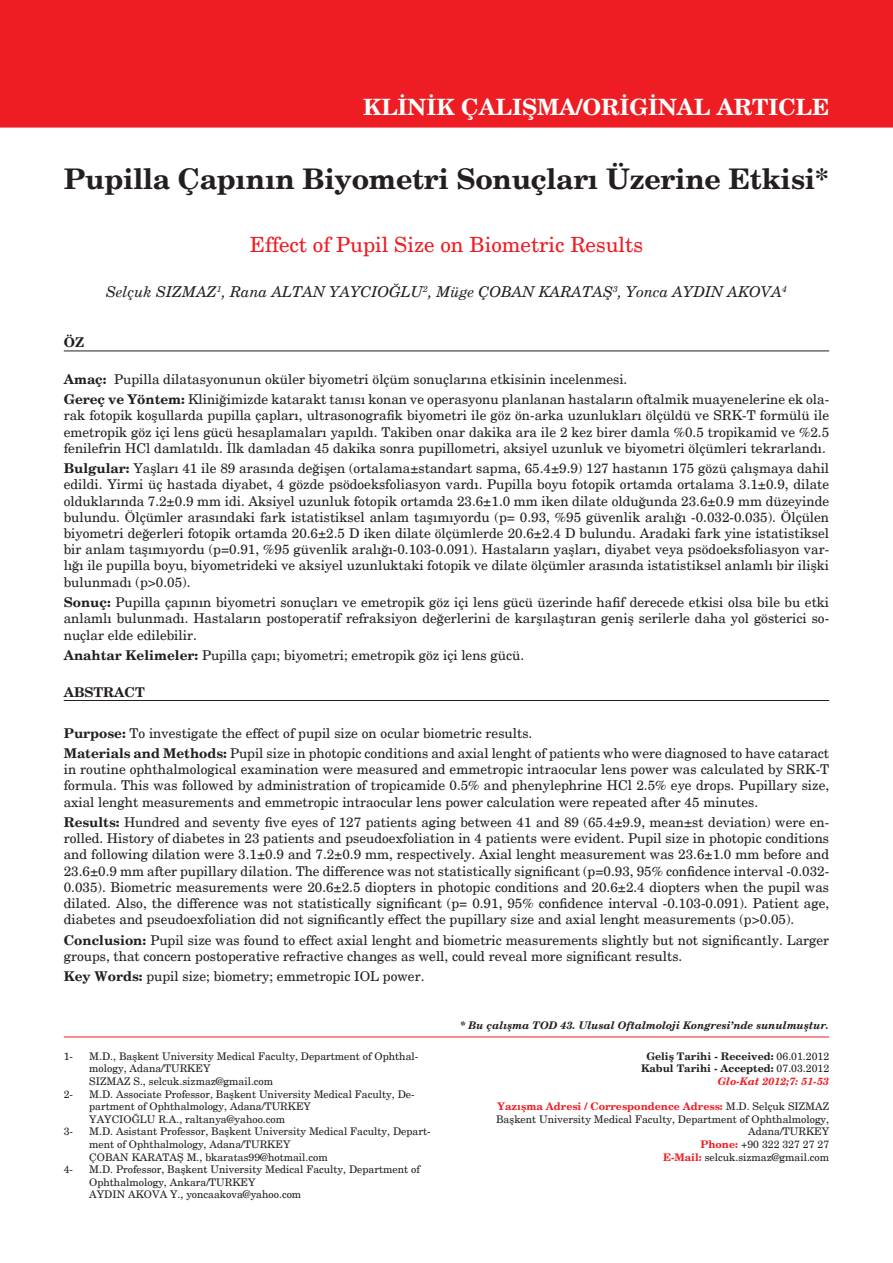
<style>
.page{position:relative;width:893px;height:1263px;background:#fff}
.page>*{position:absolute;margin:0;border:0;box-sizing:border-box;transform-origin:0 0}
.t1{font:700 28.5px "New Century Schlbk";letter-spacing:-.01em;color:#231f20}
.t2{font:700 22.5px "New Century Schlbk";color:#fff}
.t3{font:21px "New Century Schlbk";color:#ee1d23}
.t4{font:italic 15px "New Century Schlbk";color:#231f20}
.t5{font:13.5px/16.2px "New Century Schlbk";color:#231f20;text-align:justify}
.t6{font:700 13.5px "New Century Schlbk";color:#231f20}
.t7{font:10.5px/12.6px "New Century Schlbk";color:#231f20}
.t8{font:700 10.5px "New Century Schlbk";color:#231f20}
.t9{font:italic 700 10.5px "New Century Schlbk";color:#231f20}
.t10{font:700 10.5px "New Century Schlbk";color:#ee1d23}
.t11{font:italic 700 10.5px "New Century Schlbk";color:#ee1d23}
.s1{font-weight:700}
.s2{font-weight:400}
.s3{font-weight:400;color:#231f20}
.s4{font-weight:700;color:#ee1d23}
</style>
<div class="page">
<div style="left:0;top:0;width:893px;height:128px;background:#ee1d23"></div>
<hr style="left:64px;top:351px;width:765px;height:1px;background:#231f20">
<hr style="left:64px;top:700px;width:765px;height:1px;background:#231f20">
<hr style="left:64px;top:1036px;width:765px;height:1px;background:#ee1d23">
<p class="t2" style="left:363px;top:92px;width:468px">KLİNİK ÇALIŞMA/ORİGİNAL ARTICLE</p>
<p class="t1" style="left:64px;top:161px;width:767px">Pupilla Çapının Biyometri Sonuçları Üzerine Etkisi*</p>
<p class="t3" style="left:250px;top:232px;width:395px">Effect of Pupil Size on Biometric Results</p>
<p class="t4" style="left:106px;top:283px;width:682px">Selçuk SIZMAZ<sup>1</sup>, Rana ALTAN YAYCIOĞLU<sup>2</sup>, Müge ÇOBAN KARATAŞ<sup>3</sup>, Yonca AYDIN AKOVA<sup>4</sup></p>
<p class="t6" style="left:64px;top:334px;width:22px">ÖZ</p>
<p class="t5" style="left:64px;top:371px;width:565px"><span class="s1">Amaç:</span> Pupilla dilatasyonunun oküler biyometri ölçüm sonuçlarına etkisinin incelenmesi.</p>
<p class="t5" style="left:64px;top:391px;width:767px"><span class="s1">Gereç ve Yöntem:</span> Kliniğimizde katarakt tanısı konan ve operasyonu planlanan hastaların oftalmik muayenelerine ek ola&shy;rak fotopik koşullarda pupilla çapları, ultrasonografik biyometri ile göz ön-arka uzunlukları ölçüldü ve SRK-T formülü ile emetropik göz içi lens gücü hesaplamaları yapıldı. Takiben onar dakika ara ile 2 kez birer damla %0.5 tropikamid ve %2.5 fenilefrin HCl damlatıldı. İlk damladan 45 dakika sonra pupillometri, aksiyel uzunluk ve biyometri ölçümleri tekrarlandı.</p>
<p class="t5" style="left:64px;top:460px;width:767px"><span class="s1">Bulgular:</span> Yaşları 41 ile 89 arasında değişen (ortalama±standart sapma, 65.4±9.9) 127 hastanın 175 gözü çalışmaya dahil edildi. Yirmi üç hastada diyabet, 4 gözde psödoeksfoliasyon vardı. Pupilla boyu fotopik ortamda ortalama 3.1±0.9, dilate olduklarında 7.2±0.9 mm idi. Aksiyel uzunluk fotopik ortamda 23.6±1.0 mm iken dilate olduğunda 23.6±0.9 mm düzeyinde bulundu. Ölçümler arasındaki fark istatistiksel anlam taşımıyordu (p= 0.93, %95 güvenlik aralığı -0.032-0.035). Ölçülen biyometri değerleri fotopik ortamda 20.6±2.5 D iken dilate ölçümlerde 20.6±2.4 D bulundu. Aradaki fark yine istatistiksel bir anlam taşımıyordu (p=0.91, %95 güvenlik aralığı-0.103-0.091). Hastaların yaşları, diyabet veya psödoeksfoliasyon var&shy;lığı ile pupilla boyu, biyometrideki ve aksiyel uzunluktaki fotopik ve dilate ölçümler arasında istatistiksel anlamlı bir ilişki bulunmadı (p&gt;0.05).</p>
<p class="t5" style="left:64px;top:594px;width:767px"><span class="s1">Sonuç:</span> Pupilla çapının biyometri sonuçları ve emetropik göz içi lens gücü üzerinde hafif derecede etkisi olsa bile bu etki anlamlı bulunmadı. Hastaların postoperatif refraksiyon değerlerini de karşılaştıran geniş serilerle daha yol gösterici so&shy;nuçlar elde edilebilir.</p>
<p class="t5" style="left:64px;top:647px;width:462px"><span class="s1">Anahtar Kelimeler:</span> Pupilla çapı; biyometri; emetropik göz içi lens gücü.</p>
<p class="t6" style="left:64px;top:683px;width:82px">ABSTRACT</p>
<p class="t5" style="left:64px;top:725px;width:470px"><span class="s1">Purpose:</span> To investigate the effect of pupil size on ocular biometric results.</p>
<p class="t5" style="left:64px;top:745px;width:767px"><span class="s1">Materials and Methods:</span> Pupil size in photopic conditions and axial lenght of patients who were diagnosed to have cataract in routine ophthalmological examination were measured and emmetropic intraocular lens power was calculated by SRK-T formula. This was followed by administration of tropicamide 0.5% and phenylephrine HCl 2.5% eye drops. Pupillary size, axial lenght measurements and emmetropic intraocular lens power calculation were repeated after 45 minutes.</p>
<p class="t5" style="left:64px;top:814px;width:767px"><span class="s1">Results:</span> Hundred and seventy five eyes of 127 patients aging between 41 and 89 (65.4±9.9, mean±st deviation) were en&shy;rolled. History of diabetes in 23 patients and pseudoexfoliation in 4 patients were evident. Pupil size in photopic conditions and following dilation were 3.1±0.9 and 7.2±0.9 mm, respectively. Axial lenght measurement was 23.6±1.0 mm before and 23.6±0.9 mm after pupillary dilation. The difference was not statistically significant (p=0.93, 95% confidence interval -0.032- 0.035). Biometric measurements were 20.6±2.5 diopters in photopic conditions and 20.6±2.4 diopters when the pupil was dilated. Also, the difference was not statistically significant (p= 0.91, 95% confidence interval -0.103-0.091). Patient age, diabetes and pseudoexfoliation did not significantly effect the pupillary size and axial lenght measurements (p&gt;0.05).</p>
<p class="t5" style="left:64px;top:932px;width:767px"><span class="s1">Conclusion:</span> Pupil size was found to effect axial lenght and biometric measurements slightly but not significantly. Larger groups, that concern postoperative refractive changes as well, could reveal more significant results.</p>
<p class="t5" style="left:64px;top:968px;width:362px"><span class="s1">Key Words:</span> pupil size; biometry; emmetropic IOL power.</p>
<p class="t7" style="left:64px;top:1050px;width:11px">1-</p>
<p class="t7" style="left:89px;top:1050px;width:331px">M.D., Başkent University Medical Faculty, Department of Ophthal&shy;mology, Adana/TURKEY</p>
<p class="t7" style="left:89px;top:1075px;width:185px">SIZMAZ S., selcuk.sizmaz@gmail.com</p>
<p class="t7" style="left:64px;top:1088px;width:11px">2-</p>
<p class="t7" style="left:89px;top:1088px;width:327px">M.D. Associate Professor, Başkent University Medical Faculty, De&shy;partment of Ophthalmology, Adana/TURKEY</p>
<p class="t7" style="left:89px;top:1113px;width:197px">YAYCIOĞLU R.A., raltanya@yahoo.com</p>
<p class="t7" style="left:64px;top:1125px;width:11px">3-</p>
<p class="t7" style="left:89px;top:1125px;width:343px">M.D. Asistant Professor, Başkent University Medical Faculty, Depart&shy;ment of Ophthalmology, Adana/TURKEY</p>
<p class="t7" style="left:89px;top:1151px;width:240px">ÇOBAN KARATAŞ M., bkaratas99@hotmail.com</p>
<p class="t7" style="left:64px;top:1163px;width:11px">4-</p>
<p class="t7" style="left:89px;top:1163px;width:332px">M.D. Professor, Başkent University Medical Faculty, Department of<br>Ophthalmology, Ankara/TURKEY</p>
<p class="t7" style="left:89px;top:1188px;width:213px">AYDIN AKOVA Y., yoncaakova@yahoo.com</p>
<p class="t9" style="left:460px;top:1018px;width:370px">* Bu çalışma TOD 43. Ulusal Oftalmoloji Kongresi’nde sunulmuştur.</p>
<p class="t8" style="left:646px;top:1049px;width:184px">Geliş Tarihi - Received: <span class="s2">06.01.2012</span></p>
<p class="t8" style="left:641px;top:1062px;width:190px">Kabul Tarihi - Accepted: <span class="s2">07.03.2012</span></p>
<p class="t11" style="left:718px;top:1075px;width:113px">Glo-Kat 2012;7: 51-53</p>
<p class="t10" style="left:498px;top:1100px;width:333px">Yazışma Adresi / Correspondence Adress: <span class="s3">M.D. Selçuk SIZMAZ</span></p>
<p class="t7" style="left:496px;top:1113px;width:335px;text-align:right">Başkent University Medical Faculty, Department of Ophthalmology,<br>Adana/TURKEY</p>
<p class="t7" style="left:700px;top:1138px;width:130px"><span class="s4">Phone:</span> +90 322 327 27 27</p>
<p class="t7" style="left:663px;top:1151px;width:168px"><span class="s4">E-Mail:</span> selcuk.sizmaz@gmail.com</p>
</div>
